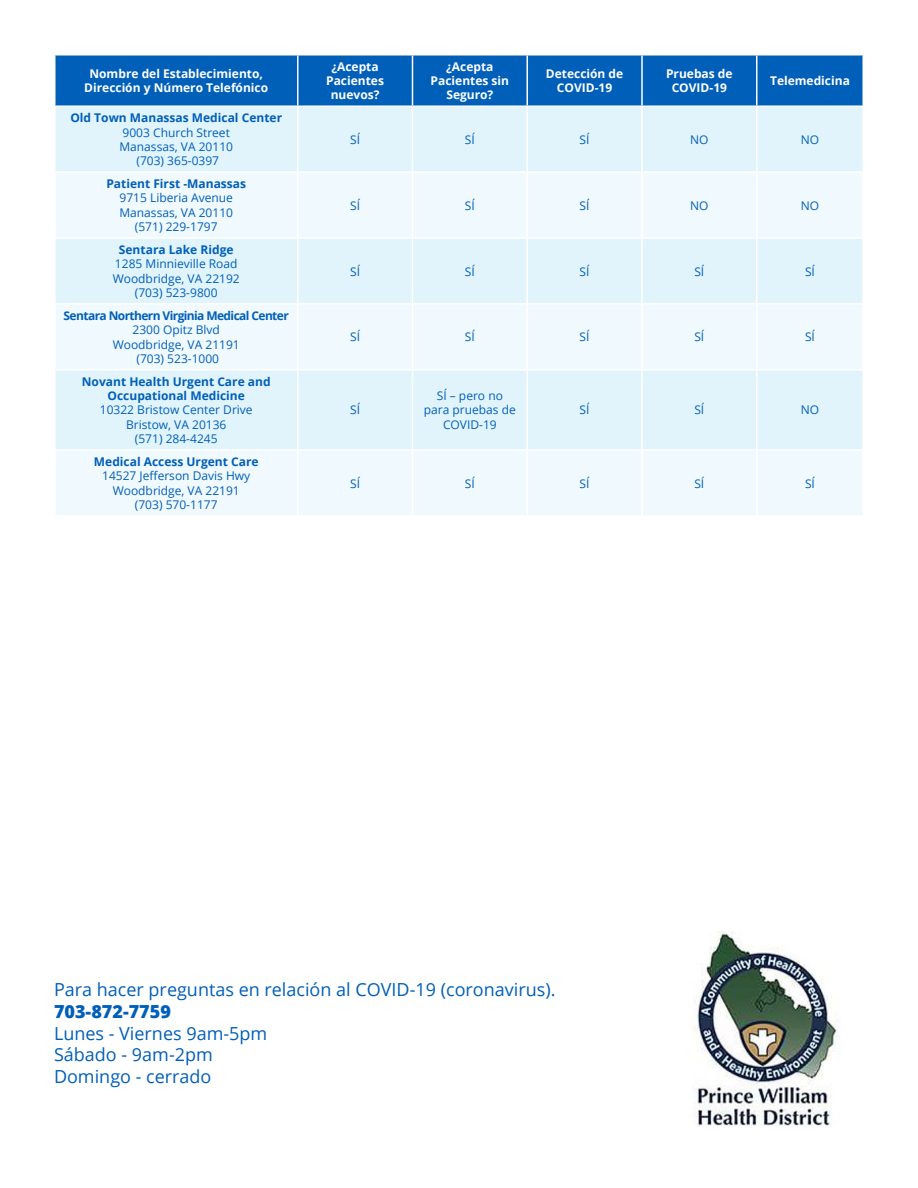
<style>
.page{position:relative;width:918px;height:1188px;background:#fff}
.page>*{position:absolute;margin:0;border:0;box-sizing:border-box;transform-origin:0 0}
.t1{font:18px "Open Sans";color:#005fb9}
.t2{font:800 18px "Open Sans";color:#005fb9}
.t3{font:12px/14.4px "Open Sans";color:#005fb9;text-align:center}
.t4{font:700 12px/14.4px "Open Sans";color:#fff;text-align:center}
.t5{font:700 12px/14.4px "Open Sans";color:#005fb9;text-align:center}
.s1{font-weight:700}
</style>
<div class="page">
<div style="left:56px;top:56px;width:806px;height:49px;background:#005fb9"></div>
<div style="left:56px;top:107px;width:806px;height:64px;background:#e1f4fc"></div>
<svg style="left:56px;top:173px;width:806px;height:342px;fill:#f0f9fd"></svg>
<hr style="left:297px;top:56px;width:1px;height:49px;background:#fff">
<hr style="left:412px;top:56px;width:1px;height:49px;background:#fff">
<hr style="left:526px;top:56px;width:2px;height:49px;background:#fff">
<hr style="left:641px;top:56px;width:2px;height:49px;background:#fff">
<hr style="left:756px;top:56px;width:2px;height:49px;background:#fff">
<hr style="left:297px;top:107px;width:1px;height:64px;background:#fff">
<hr style="left:412px;top:107px;width:1px;height:64px;background:#fff">
<hr style="left:526px;top:107px;width:2px;height:64px;background:#fff">
<hr style="left:641px;top:107px;width:2px;height:64px;background:#fff">
<hr style="left:756px;top:107px;width:2px;height:64px;background:#fff">
<hr style="left:297px;top:173px;width:1px;height:64px;background:#fff">
<hr style="left:412px;top:173px;width:1px;height:64px;background:#fff">
<hr style="left:526px;top:173px;width:2px;height:64px;background:#fff">
<hr style="left:641px;top:173px;width:2px;height:64px;background:#fff">
<hr style="left:756px;top:173px;width:2px;height:64px;background:#fff">
<hr style="left:54px;top:237px;width:244px;height:2px;background:#fff">
<hr style="left:298px;top:237px;width:114px;height:2px;background:#fff">
<hr style="left:297px;top:239px;width:1px;height:64px;background:#fff">
<hr style="left:412px;top:237px;width:115px;height:2px;background:#fff">
<hr style="left:412px;top:239px;width:1px;height:64px;background:#fff">
<hr style="left:527px;top:237px;width:115px;height:2px;background:#fff">
<hr style="left:526px;top:239px;width:2px;height:64px;background:#fff">
<hr style="left:642px;top:237px;width:115px;height:2px;background:#fff">
<hr style="left:641px;top:239px;width:2px;height:64px;background:#fff">
<hr style="left:757px;top:237px;width:107px;height:2px;background:#fff">
<hr style="left:756px;top:239px;width:2px;height:64px;background:#fff">
<hr style="left:54px;top:303px;width:244px;height:2px;background:#fff">
<hr style="left:298px;top:303px;width:114px;height:2px;background:#fff">
<hr style="left:297px;top:305px;width:1px;height:64px;background:#fff">
<hr style="left:412px;top:303px;width:115px;height:2px;background:#fff">
<hr style="left:412px;top:305px;width:1px;height:64px;background:#fff">
<hr style="left:527px;top:303px;width:115px;height:2px;background:#fff">
<hr style="left:526px;top:305px;width:2px;height:64px;background:#fff">
<hr style="left:642px;top:303px;width:115px;height:2px;background:#fff">
<hr style="left:641px;top:305px;width:2px;height:64px;background:#fff">
<hr style="left:757px;top:303px;width:107px;height:2px;background:#fff">
<hr style="left:756px;top:305px;width:2px;height:64px;background:#fff">
<hr style="left:54px;top:369px;width:244px;height:2px;background:#fff">
<hr style="left:298px;top:369px;width:114px;height:2px;background:#fff">
<hr style="left:297px;top:371px;width:1px;height:78px;background:#fff">
<hr style="left:412px;top:369px;width:115px;height:2px;background:#fff">
<hr style="left:412px;top:371px;width:1px;height:78px;background:#fff">
<hr style="left:527px;top:369px;width:115px;height:2px;background:#fff">
<hr style="left:526px;top:371px;width:2px;height:78px;background:#fff">
<hr style="left:642px;top:369px;width:115px;height:2px;background:#fff">
<hr style="left:641px;top:371px;width:2px;height:78px;background:#fff">
<hr style="left:757px;top:369px;width:107px;height:2px;background:#fff">
<hr style="left:756px;top:371px;width:2px;height:78px;background:#fff">
<hr style="left:54px;top:449px;width:244px;height:2px;background:#fff">
<hr style="left:298px;top:449px;width:114px;height:2px;background:#fff">
<hr style="left:297px;top:451px;width:1px;height:64px;background:#fff">
<hr style="left:412px;top:449px;width:115px;height:2px;background:#fff">
<hr style="left:412px;top:451px;width:1px;height:64px;background:#fff">
<hr style="left:527px;top:449px;width:115px;height:2px;background:#fff">
<hr style="left:526px;top:451px;width:2px;height:64px;background:#fff">
<hr style="left:642px;top:449px;width:115px;height:2px;background:#fff">
<hr style="left:641px;top:451px;width:2px;height:64px;background:#fff">
<hr style="left:757px;top:449px;width:107px;height:2px;background:#fff">
<hr style="left:756px;top:451px;width:2px;height:64px;background:#fff">
<img style="left:693px;top:931px;width:146px;height:195px">
<p class="t4" style="left:84px;top:66px;width:185px">Nombre del Establecimiento,<br>Dirección y Número Telefónico</p>
<p class="t4" style="left:326px;top:59px;width:59px">¿Acepta<br>Pacientes nuevos?</p>
<p class="t4" style="left:431px;top:59px;width:80px">¿Acepta<br>Pacientes sin<br>Seguro?</p>
<p class="t4" style="left:546px;top:66px;width:79px">Detección de<br>COVID-19</p>
<p class="t4" style="left:666px;top:66px;width:68px">Pruebas de<br>COVID-19</p>
<p class="t4" style="left:770px;top:73px;width:81px">Telemedicina</p>
<p class="t3" style="left:70px;top:110px;width:213px"><span class="s1">Old Town Manassas Medical Center<br></span>9003 Church Street<br>Manassas, VA 20110<br>(703) 365-0397</p>
<p class="t3" style="left:350px;top:132px;width:11px">SÍ</p>
<p class="t3" style="left:465px;top:132px;width:11px">SÍ</p>
<p class="t3" style="left:580px;top:132px;width:11px">SÍ</p>
<p class="t3" style="left:690px;top:132px;width:20px">NO</p>
<p class="t3" style="left:801px;top:132px;width:20px">NO</p>
<p class="t5" style="left:106px;top:176px;width:141px">Patient First -Manassas</p>
<p class="t3" style="left:120px;top:191px;width:115px">9715 Liberia Avenue</p>
<p class="t3" style="left:119px;top:205px;width:115px">Manassas, VA 20110</p>
<p class="t3" style="left:135px;top:219px;width:84px">(571) 229-1797</p>
<p class="t3" style="left:113px;top:242px;width:129px"><span class="s1">Sentara Lake Ridge<br></span>1285 Minnieville Road<br>Woodbridge, VA 22192 (703) 523-9800</p>
<p class="t3" style="left:64px;top:308px;width:227px"><span class="s1">Sentara Northern Virginia Medical Center<br></span>2300 Opitz Blvd<br>Woodbridge, VA 21191<br>(703) 523-1000</p>
<p class="t5" style="left:82px;top:374px;width:190px">Novant Health Urgent Care and<br>Occupational Medicine</p>
<p class="t3" style="left:100px;top:403px;width:154px">10322 Bristow Center Drive</p>
<p class="t3" style="left:126px;top:417px;width:102px">Bristow, VA 20136</p>
<p class="t3" style="left:135px;top:431px;width:84px">(571) 284-4245</p>
<p class="t3" style="left:94px;top:454px;width:166px"><span class="s1">Medical Access Urgent Care<br></span>14527 Jefferson Davis Hwy<br>Woodbridge, VA 22191<br>(703) 570-1177</p>
<p class="t3" style="left:350px;top:198px;width:11px">SÍ</p>
<p class="t3" style="left:465px;top:198px;width:11px">SÍ</p>
<p class="t3" style="left:580px;top:198px;width:11px">SÍ</p>
<p class="t3" style="left:690px;top:198px;width:20px">NO</p>
<p class="t3" style="left:801px;top:198px;width:20px">NO</p>
<p class="t3" style="left:350px;top:264px;width:11px">SÍ</p>
<p class="t3" style="left:465px;top:264px;width:11px">SÍ</p>
<p class="t3" style="left:580px;top:264px;width:11px">SÍ</p>
<p class="t3" style="left:694px;top:264px;width:11px">SÍ</p>
<p class="t3" style="left:805px;top:264px;width:11px">SÍ</p>
<p class="t3" style="left:350px;top:330px;width:11px">SÍ</p>
<p class="t3" style="left:465px;top:330px;width:11px">SÍ</p>
<p class="t3" style="left:580px;top:330px;width:11px">SÍ</p>
<p class="t3" style="left:694px;top:330px;width:11px">SÍ</p>
<p class="t3" style="left:805px;top:330px;width:11px">SÍ</p>
<p class="t3" style="left:350px;top:403px;width:11px">SÍ</p>
<p class="t3" style="left:424px;top:388px;width:94px">SÍ – pero no para pruebas de<br>COVID-19</p>
<p class="t3" style="left:580px;top:403px;width:11px">SÍ</p>
<p class="t3" style="left:694px;top:403px;width:11px">SÍ</p>
<p class="t3" style="left:801px;top:403px;width:20px">NO</p>
<p class="t3" style="left:350px;top:476px;width:11px">SÍ</p>
<p class="t3" style="left:465px;top:476px;width:11px">SÍ</p>
<p class="t3" style="left:580px;top:476px;width:11px">SÍ</p>
<p class="t3" style="left:694px;top:476px;width:11px">SÍ</p>
<p class="t3" style="left:805px;top:476px;width:11px">SÍ</p>
<p class="t1" style="left:54px;top:978px;width:503px">Para hacer preguntas en relación al COVID-19 (coronavirus).</p>
<p class="t2" style="left:54px;top:998px;width:118px">703-872-7759</p>
<p class="t1" style="left:54px;top:1021px;width:215px">Lunes - Viernes 9am-5pm</p>
<p class="t1" style="left:54px;top:1042px;width:160px">Sábado - 9am-2pm</p>
<p class="t1" style="left:54px;top:1064px;width:159px">Domingo - cerrado</p>
</div>
